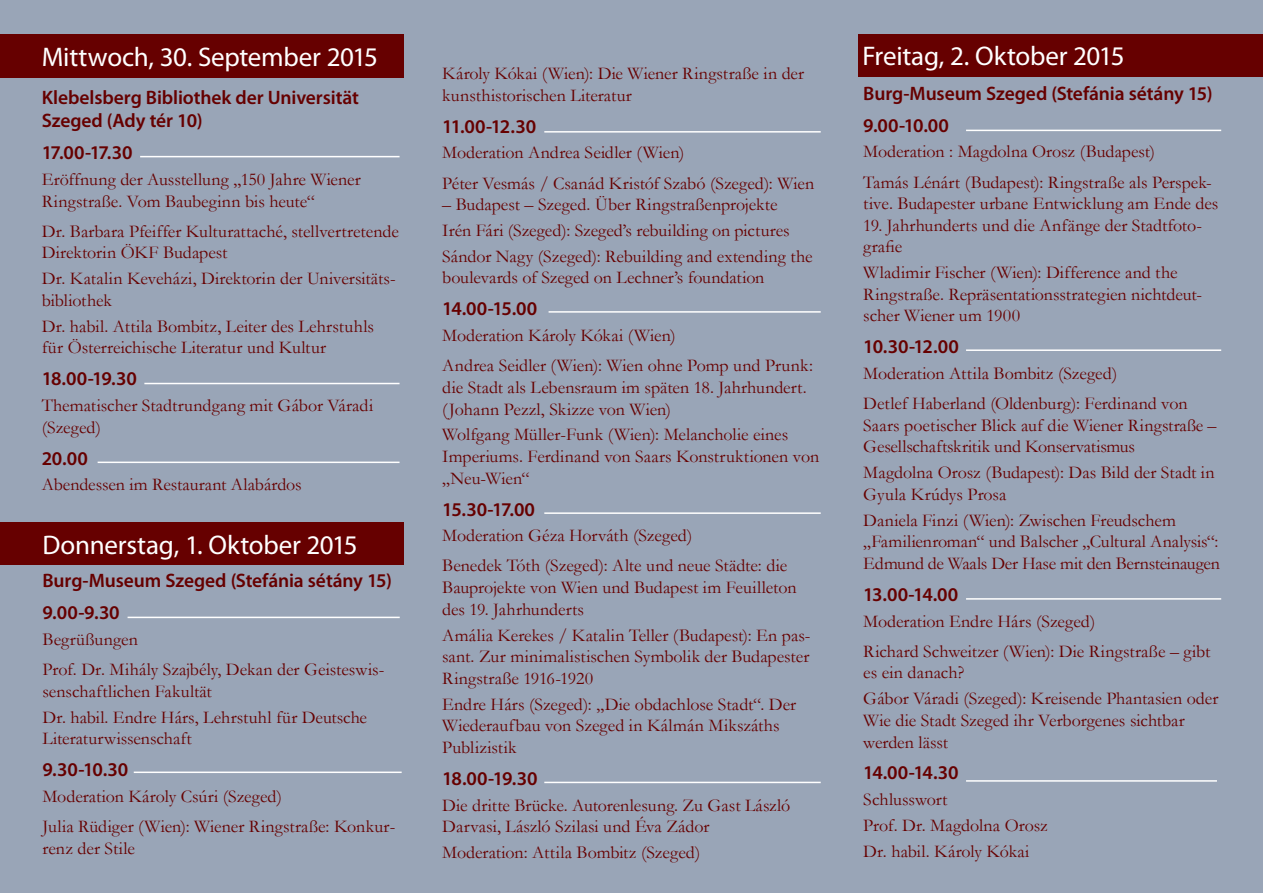
<style>
.page{position:relative;width:1263px;height:893px;background:#99a5b7}
.page>*{position:absolute;margin:0;border:0;box-sizing:border-box;transform-origin:0 0}
.t1{font:27px "Myriad Pro";letter-spacing:-.01em;color:#fff}
.t2{font:600 19.5px/32px "Myriad Pro";letter-spacing:-.005em;color:#600}
.t3{font:18px/21.6px "Garamond";color:#600}
</style>
<div class="page">
<div style="left:0;top:34px;width:403px;height:43px;background:#600"></div>
<div style="left:0;top:522px;width:404px;height:43px;background:#600"></div>
<div style="left:858px;top:34px;width:405px;height:43px;background:#600"></div>
<hr style="left:544px;top:131px;width:277px;height:2px;background:#fff">
<hr style="left:966px;top:130px;width:255px;height:1px;background:#fff">
<hr style="left:966px;top:349px;width:255px;height:2px;background:#fff">
<hr style="left:966px;top:598px;width:255px;height:2px;background:#fff">
<hr style="left:966px;top:780px;width:251px;height:2px;background:#fff">
<hr style="left:140px;top:156px;width:259px;height:1px;background:#fff">
<hr style="left:144px;top:383px;width:255px;height:1px;background:#fff">
<hr style="left:98px;top:462px;width:301px;height:1px;background:#fff">
<hr style="left:128px;top:617px;width:272px;height:1px;background:#fff">
<hr style="left:134px;top:771px;width:268px;height:2px;background:#fff">
<hr style="left:549px;top:311px;width:272px;height:2px;background:#fff">
<hr style="left:544px;top:512px;width:277px;height:2px;background:#fff">
<hr style="left:544px;top:782px;width:277px;height:1px;background:#fff">
<h1 class="t1" style="left:42px;top:40px;width:338px">Mittwoch, 30. September 2015</h1>
<p class="t2" style="left:42px;top:85px;width:319px;line-height:23.4px">Klebelsberg Bibliothek der Universität<br>Szeged (Ady tér 10)</p>
<p class="t2" style="left:42px;top:136px;width:92px">17.00-17.30</p>
<p class="t3" style="left:42px;top:168px;width:320px">Eröffnung der Ausstellung „150 Jahre Wiener<br>Ringstraße. Vom Baubeginn bis heute“</p>
<p class="t3" style="left:42px;top:220px;width:359px">Dr. Barbara Pfeiffer Kulturattaché, stellvertretende<br>Direktorin ÖKF Budapest</p>
<p class="t3" style="left:42px;top:267px;width:355px">Dr. Katalin Keveházi, Direktorin der Universitäts&shy;bibliothek</p>
<p class="t3" style="left:42px;top:315px;width:334px">Dr. habil. Attila Bombitz, Leiter des Lehrstuhls für Österreichische Literatur und Kultur</p>
<p class="t2" style="left:42px;top:362px;width:97px">18.00-19.30</p>
<p class="t3" style="left:42px;top:394px;width:333px">Thematischer Stadtrundgang mit Gábor Váradi (Szeged)</p>
<p class="t2" style="left:42px;top:442px;width:48px">20.00</p>
<p class="t3" style="left:42px;top:473px;width:262px">Abendessen im Restaurant Alabárdos</p>
<h1 class="t1" style="left:43px;top:528px;width:317px">Donnerstag, 1. Oktober 2015</h1>
<p class="t2" style="left:43px;top:564px;width:351px">Burg-Museum Szeged (Stefánia sétány 15)<br>9.00-9.30</p>
<p class="t3" style="left:43px;top:624px;width:343px;line-height:30.2px">Begrüßungen<br>Prof. Dr. Mihály Szajbély, Dekan der Geisteswis-</p>
<p class="t3" style="left:43px;top:678px;width:326px;line-height:25.8px">senschaftlichen Fakultät<br>Dr. habil. Endre Hárs, Lehrstuhl für Deutsche</p>
<p class="t3" style="left:43px;top:727px;width:151px">Literaturwissenschaft</p>
<p class="t2" style="left:43px;top:753px;width:87px">9.30-10.30</p>
<p class="t3" style="left:43px;top:781px;width:354px;line-height:30.2px">Moderation Károly Csúri (Szeged)<br>Julia Rüdiger (Wien): Wiener Ringstraße: Konkur-</p>
<p class="t3" style="left:43px;top:837px;width:94px">renz der Stile</p>
<p class="t3" style="left:442px;top:62px;width:363px">Károly Kókai (Wien): Die Wiener Ringstraße in der kunsthistorischen Literatur</p>
<p class="t2" style="left:442px;top:110px;width:95px">11.00-12.30</p>
<p class="t3" style="left:442px;top:137px;width:373px;line-height:30.2px">Moderation Andrea Seidler (Wien)<br>Péter Vesmás / Csanád Kristóf Szabó (Szeged): Wien</p>
<p class="t3" style="left:442px;top:191px;width:372px;line-height:25.8px">– Budapest – Szeged. Über Ringstraßenprojekte<br>Irén Fári (Szeged): Szeged’s rebuilding on pictures<br>Sándor Nagy (Szeged): Rebuilding and extending the</p>
<p class="t3" style="left:442px;top:267px;width:324px">boulevards of Szeged on Lechner’s foundation</p>
<p class="t2" style="left:442px;top:292px;width:97px">14.00-15.00</p>
<p class="t3" style="left:442px;top:320px;width:372px;line-height:30.2px">Moderation Károly Kókai (Wien)<br>Andrea Seidler (Wien): Wien ohne Pomp und Prunk:</p>
<p class="t3" style="left:442px;top:376px;width:366px">die Stadt als Lebensraum im späten 18. Jahrhundert. (Johann Pezzl, Skizze von Wien)</p>
<p class="t3" style="left:442px;top:423px;width:378px">Wolfgang Müller-Funk (Wien): Melancholie eines<br>Imperiums. Ferdinand von Saars Konstruktionen von „Neu-Wien“</p>
<p class="t2" style="left:442px;top:492px;width:94px">15.30-17.00</p>
<p class="t3" style="left:442px;top:520px;width:347px;line-height:30.2px">Moderation Géza Horváth (Szeged)<br>Benedek Tóth (Szeged): Alte und neue Städte: die</p>
<p class="t3" style="left:442px;top:576px;width:356px">Bauprojekte von Wien und Budapest im Feuilleton des 19. Jahrhunderts</p>
<p class="t3" style="left:442px;top:624px;width:370px;text-align:justify">Amália Kerekes / Katalin Teller (Budapest): En pas&shy;sant. Zur minimalistischen Symbolik der Budapester Ringstraße 1916-1920</p>
<p class="t3" style="left:442px;top:693px;width:355px">Endre Hárs (Szeged): „Die obdachlose Stadt“. Der<br>Wiederaufbau von Szeged in Kálmán Mikszáths<br>Publizistik</p>
<p class="t2" style="left:442px;top:762px;width:97px">18.00-19.30</p>
<p class="t3" style="left:442px;top:794px;width:349px">Die dritte Brücke. Autorenlesung. Zu Gast László<br>Darvasi, László Szilasi und Éva Zádor</p>
<p class="t3" style="left:442px;top:841px;width:260px">Moderation: Attila Bombitz (Szeged)</p>
<h1 class="t1" style="left:862px;top:40px;width:263px">Freitag, 2. Oktober 2015</h1>
<p class="t2" style="left:863px;top:77px;width:351px">Burg-Museum Szeged (Stefánia sétány 15)<br>9.00-10.00</p>
<p class="t3" style="left:863px;top:136px;width:350px;line-height:30.2px">Moderation : Magdolna Orosz (Budapest)<br>Tamás Lénárt (Budapest): Ringstraße als Perspek-</p>
<p class="t3" style="left:863px;top:192px;width:357px">tive. Budapester urbane Entwicklung am Ende des</p>
<p class="t3" style="left:863px;top:214px;width:340px">19. Jahrhunderts und die Anfänge der Stadtfoto&shy;grafie</p>
<p class="t3" style="left:863px;top:261px;width:340px">Wladimir Fischer (Wien): Difference and the<br>Ringstraße. Repräsentationsstrategien nichtdeut&shy;scher Wiener um 1900</p>
<p class="t2" style="left:863px;top:330px;width:97px">10.30-12.00</p>
<p class="t3" style="left:863px;top:358px;width:326px;line-height:30.2px">Moderation Attila Bombitz (Szeged)<br>Detlef Haberland (Oldenburg): Ferdinand von</p>
<p class="t3" style="left:863px;top:414px;width:355px">Saars poetischer Blick auf die Wiener Ringstraße –<br>Gesellschaftskritik und Konservatismus</p>
<p class="t3" style="left:863px;top:461px;width:353px">Magdolna Orosz (Budapest): Das Bild der Stadt in<br>Gyula Krúdys Prosa</p>
<p class="t3" style="left:863px;top:509px;width:358px">Daniela Finzi (Wien): Zwischen Freudschem „Familienroman“ und Balscher „Cultural Analysis“:<br>Edmund de Waals Der Hase mit den Bernsteinaugen</p>
<p class="t2" style="left:863px;top:578px;width:97px">13.00-14.00</p>
<p class="t3" style="left:863px;top:606px;width:348px;line-height:30.2px">Moderation Endre Hárs (Szeged)<br>Richard Schweitzer (Wien): Die Ringstraße – gibt</p>
<p class="t3" style="left:863px;top:659px;width:357px;line-height:25.8px">es ein danach?<br>Gábor Váradi (Szeged): Kreisende Phantasien oder</p>
<p class="t3" style="left:863px;top:709px;width:323px">Wie die Stadt Szeged ihr Verborgenes sichtbar werden lässt</p>
<p class="t2" style="left:863px;top:756px;width:97px">14.00-14.30</p>
<p class="t3" style="left:863px;top:786px;width:186px;line-height:25.8px">Schlusswort<br>Prof. Dr. Magdolna Orosz<br>Dr. habil. Károly Kókai</p>
</div>
